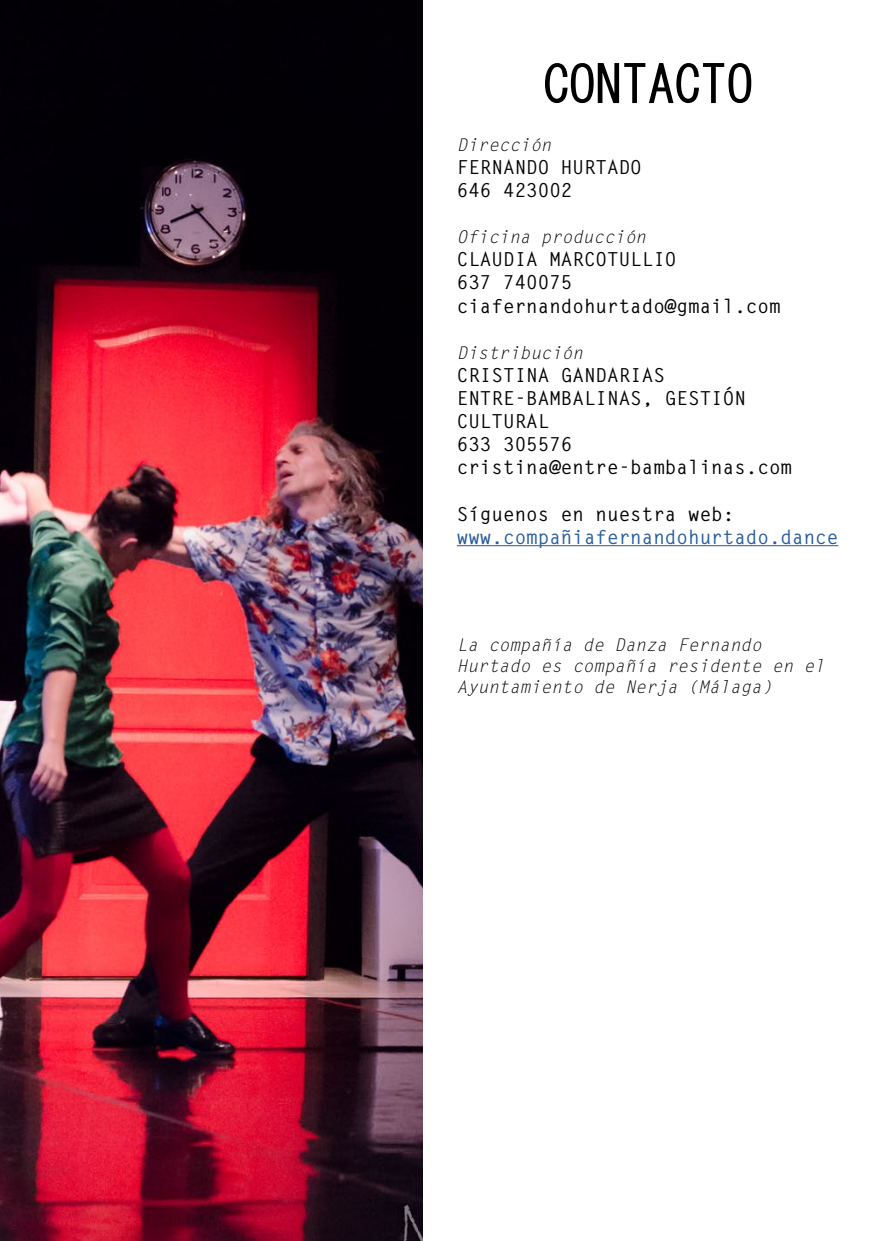
<style>
.page{position:relative;width:874px;height:1241px;background:#fff}
.page>*{position:absolute;margin:0;border:0;box-sizing:border-box;transform-origin:0 0}
.t1{font:52.5px "MS Gothic";color:#000}
.t2{font:700 19.25px/23.1px "Letter Gothic Std";color:#020203}
.t3{font:700 19.25px "Letter Gothic Std";color:#275b9b}
.t4{font:italic 17.5px/21px "Letter Gothic Std";color:#020203}
</style>
<div class="page">
<img style="left:0;top:0;width:422px;height:1240px">
<hr style="left:456px;top:545px;width:382px;height:1px;background:#275b9b">
<h1 class="t1" style="left:542px;top:58px;width:211px">CONTACTO</h1>
<p class="t4" style="left:456px;top:135px;width:96px">Dirección</p>
<p class="t2" style="left:456px;top:156px;width:186px">FERNANDO HURTADO<br>646 423002</p>
<p class="t4" style="left:456px;top:227px;width:190px">Oficina producción</p>
<p class="t2" style="left:456px;top:248px;width:325px">CLAUDIA MARCOTULLIO<br>637 740075 ciafernandohurtado@gmail.com</p>
<p class="t4" style="left:456px;top:342px;width:127px">Distribución</p>
<p class="t2" style="left:456px;top:364px;width:336px">CRISTINA GANDARIAS<br>ENTRE-BAMBALINAS, GESTIÓN<br>CULTURAL<br>633 305576 cristina@entre-bambalinas.com</p>
<p class="t2" style="left:456px;top:502px;width:279px">Síguenos en nuestra web:</p>
<p class="t3" style="left:456px;top:525px;width:383px">www.compañiafernandohurtado.dance</p>
<p class="t4" style="left:456px;top:634px;width:369px">La compañía de Danza Fernando<br>Hurtado es compañía residente en el<br>Ayuntamiento de Nerja (Málaga)</p>
</div>
